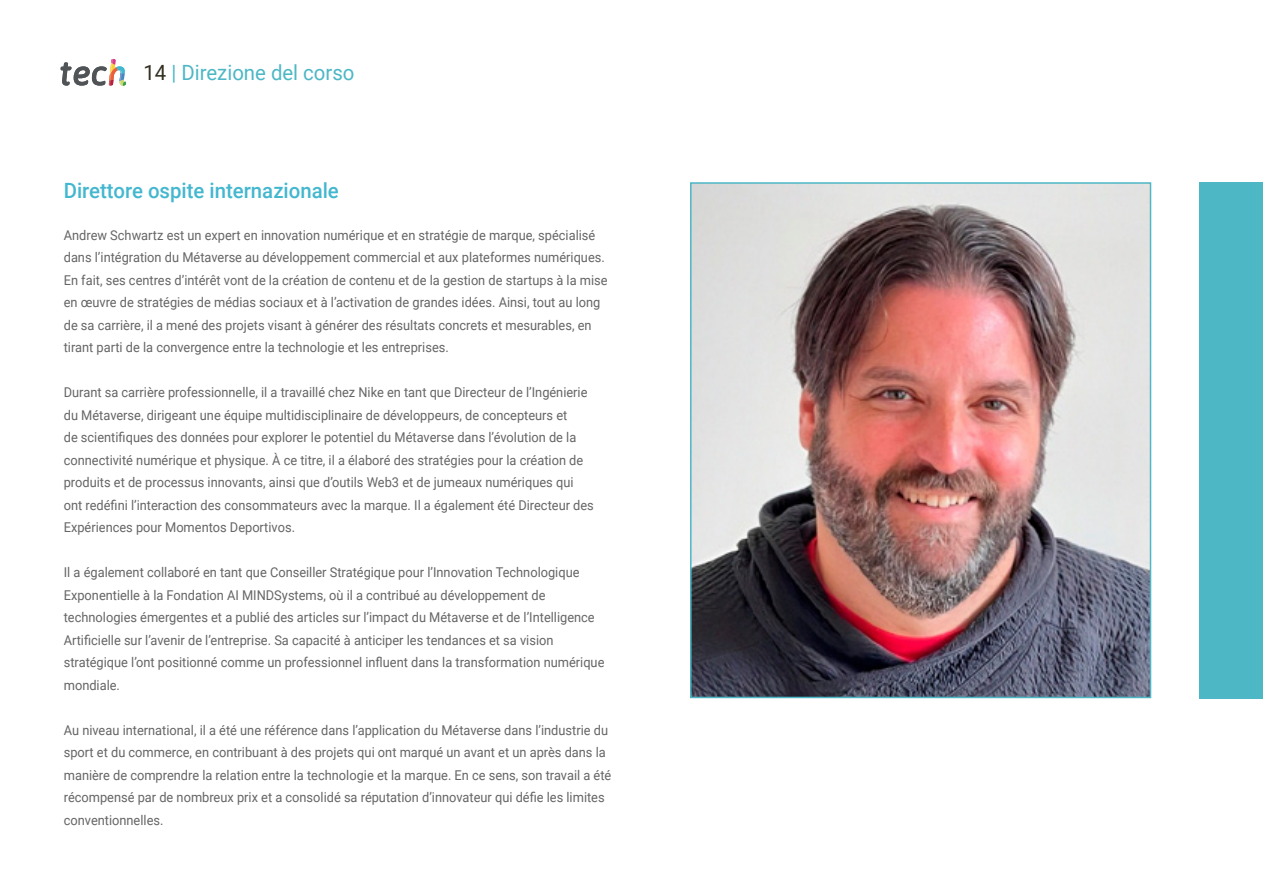
<style>
.page{position:relative;width:1263px;height:893px;background:#fff}
.page>*{position:absolute;margin:0;border:0;box-sizing:border-box;transform-origin:0 0}
.t1{font:500 21px "Roboto";color:#43b7cf}
.t2{font:21px "Roboto";color:#4db7c5}
.t3{font:13.5px/22.5px "Roboto";color:#656565;scale:.95 1}
.s1{color:#312e20}
</style>
<div class="page">
<img style="left:693px;top:185px;width:455px;height:510px">
<div style="left:690px;top:182px;width:461px;height:516px;border:2px solid #4db7c5"></div>
<div style="left:1199px;top:182px;width:64px;height:516px;background:#4db7c5"></div>
<svg style="left:61px;top:59px;width:65px;height:27px"></svg>
<h1 class="t2" style="left:144px;top:57px;width:213px"><span class="s1">14</span> | Direzione del corso</h1>
<h1 class="t1" style="left:64px;top:176px;width:277px">Direttore ospite internazionale</h1>
<p class="t3" style="left:64px;top:223px;width:574px">Andrew Schwartz est un expert en innovation numérique et en stratégie de marque, spécialisé dans l’intégration du Métaverse au développement commercial et aux plateformes numériques.<br>En fait, ses centres d’intérêt vont de la création de contenu et de la gestion de startups à la mise en œuvre de stratégies de médias sociaux et à l’activation de grandes idées. Ainsi, tout au long de sa carrière, il a mené des projets visant à générer des résultats concrets et mesurables, en tirant parti de la convergence entre la technologie et les entreprises.</p>
<p class="t3" style="left:64px;top:381px;width:559px">Durant sa carrière professionnelle, il a travaillé chez Nike en tant que Directeur de l’Ingénierie du Métaverse, dirigeant une équipe multidisciplinaire de développeurs, de concepteurs et<br>de scientifiques des données pour explorer le potentiel du Métaverse dans l’évolution de la connectivité numérique et physique. À ce titre, il a élaboré des stratégies pour la création de produits et de processus innovants, ainsi que d’outils Web3 et de jumeaux numériques qui ont redéfini l’interaction des consommateurs avec la marque. Il a également été Directeur des Expériences pour Momentos Deportivos.</p>
<p class="t3" style="left:64px;top:561px;width:571px">Il a également collaboré en tant que Conseiller Stratégique pour l’Innovation Technologique Exponentielle à la Fondation AI MINDSystems, où il a contribué au développement de technologies émergentes et a publié des articles sur l’impact du Métaverse et de l’Intelligence Artificielle sur l’avenir de l’entreprise. Sa capacité à anticiper les tendances et sa vision stratégique l’ont positionné comme un professionnel influent dans la transformation numérique mondiale.</p>
<p class="t3" style="left:64px;top:718px;width:578px">Au niveau international, il a été une référence dans l’application du Métaverse dans l’industrie du sport et du commerce, en contribuant à des projets qui ont marqué un avant et un après dans la manière de comprendre la relation entre la technologie et la marque. En ce sens, son travail a été récompensé par de nombreux prix et a consolidé sa réputation d’innovateur qui défie les limites conventionnelles.</p>
</div>
